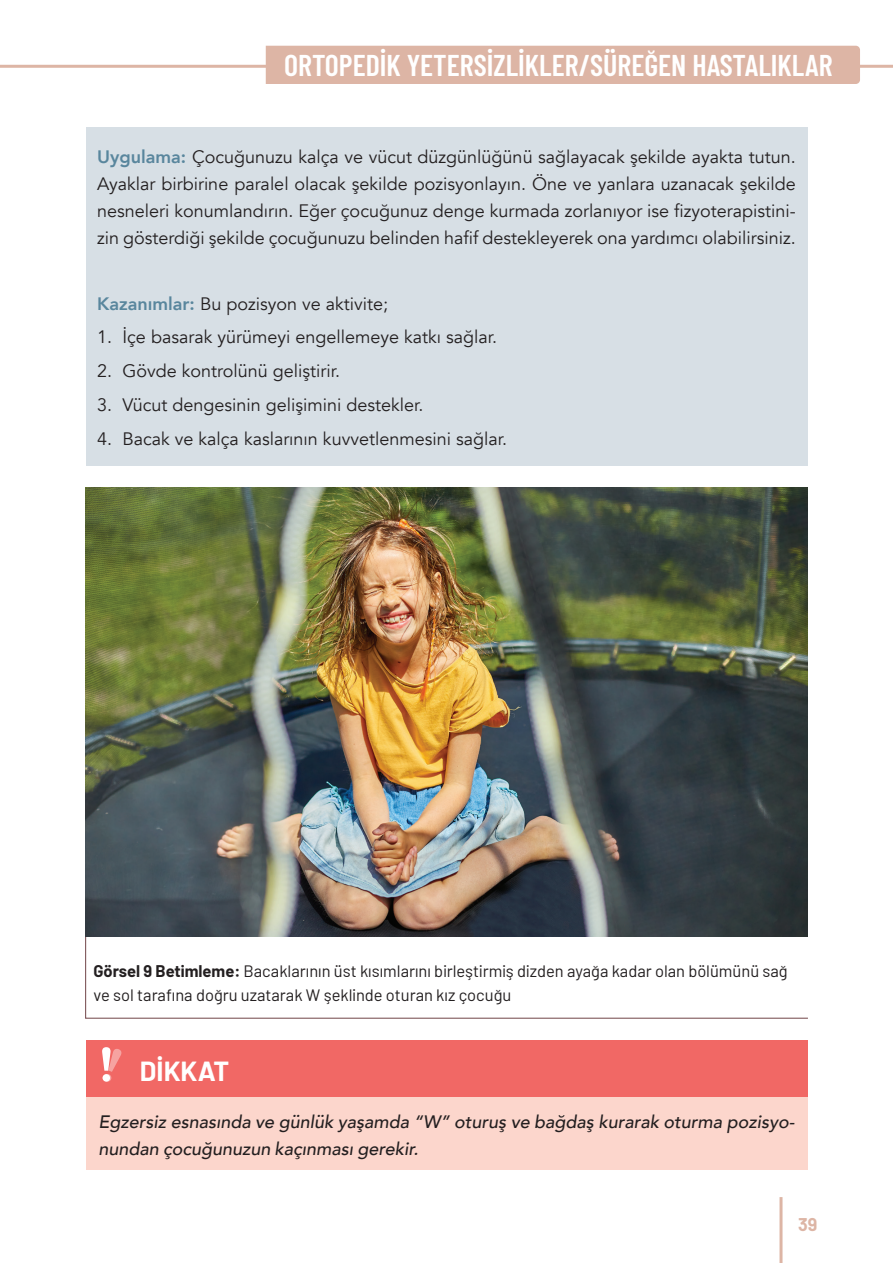
<style>
.page{position:relative;width:893px;height:1263px;background:#fff}
.page>*{position:absolute;margin:0;border:0;box-sizing:border-box;transform-origin:0 0}
.t1{font:600 30px "Barlow Condensed";color:#fff}
.t2{font:700 27px "Barlow";color:#fff}
.t3{font:18px/27px "Avenir";color:#231f20;text-align:justify}
.t4{font:italic 500 18px/27px "Avenir";color:#231f20}
.t5{font:700 18px "Barlow";color:#ddb5a5}
.t6{font:16.5px/24px "Barlow";color:#231f20}
.s1{font-weight:800;color:#59869d}
.s2{font-weight:700}
</style>
<div class="page">
<hr style="left:779px;top:1197px;width:3px;height:66px;background:#ddb5a5">
<hr style="left:0;top:65px;width:893px;height:3px;background:#ddb5a5">
<div style="left:266px;top:46px;width:594px;height:38px;background:#ddb5a5"></div>
<div style="left:86px;top:128px;width:721px;height:338px;background:#d7dfe5"></div>
<svg style="left:85px;top:936px;width:723px;height:83px"></svg>
<img style="left:85px;top:487px;width:723px;height:449px">
<div style="left:86px;top:1040px;width:721px;height:57px;background:#f16865"></div>
<div style="left:86px;top:1097px;width:721px;height:72px;background:#fcd6cc"></div>
<svg style="left:102px;top:1047px;width:20px;height:35px"></svg>
<h1 class="t1" style="left:284px;top:44px;width:550px">ORTOPEDİK YETERSİZLİKLER/SÜREĞEN HASTALIKLAR</h1>
<p class="t3" style="left:97px;top:144px;width:700px"><span class="s1">Uygulama:</span> Çocuğunuzu kalça ve vücut düzgünlüğünü sağlayacak şekilde ayakta tutun.<br>Ayaklar birbirine paralel olacak şekilde pozisyonlayın. Öne ve yanlara uzanacak şekilde nesneleri konumlandırın. Eğer çocuğunuz denge kurmada zorlanıyor ise fizyoterapistini&shy;zin gösterdiği şekilde çocuğunuzu belinden hafif destekleyerek ona yardımcı olabilirsiniz.</p>
<p class="t3" style="left:97px;top:290px;width:293px"><span class="s1">Kazanımlar:</span> Bu pozisyon ve aktivite;</p>
<p class="t3" style="left:97px;top:324px;width:401px">1. İçe basarak yürümeyi engellemeye katkı sağlar.</p>
<p class="t3" style="left:97px;top:358px;width:245px">2. Gövde kontrolünü geliştirir.</p>
<p class="t3" style="left:97px;top:391px;width:328px">3. Vücut dengesinin gelişimini destekler.</p>
<p class="t3" style="left:97px;top:425px;width:411px">4. Bacak ve kalça kaslarının kuvvetlenmesini sağlar.</p>
<p class="t6" style="left:94px;top:957px;width:696px"><span class="s2">Görsel 9 Betimleme:</span> Bacaklarının üst kısımlarını birleştirmiş dizden ayağa kadar olan bölümünü sağ ve sol tarafına doğru uzatarak W şeklinde oturan kız çocuğu</p>
<h2 class="t2" style="left:140px;top:1051px;width:91px">DİKKAT</h2>
<p class="t4" style="left:99px;top:1108px;width:697px">Egzersiz esnasında ve günlük yaşamda “W” oturuş ve bağdaş kurarak oturma pozisyo&shy;nundan çocuğunuzun kaçınması gerekir.</p>
<p class="t5" style="left:798px;top:1211px;width:21px">39</p>
</div>
